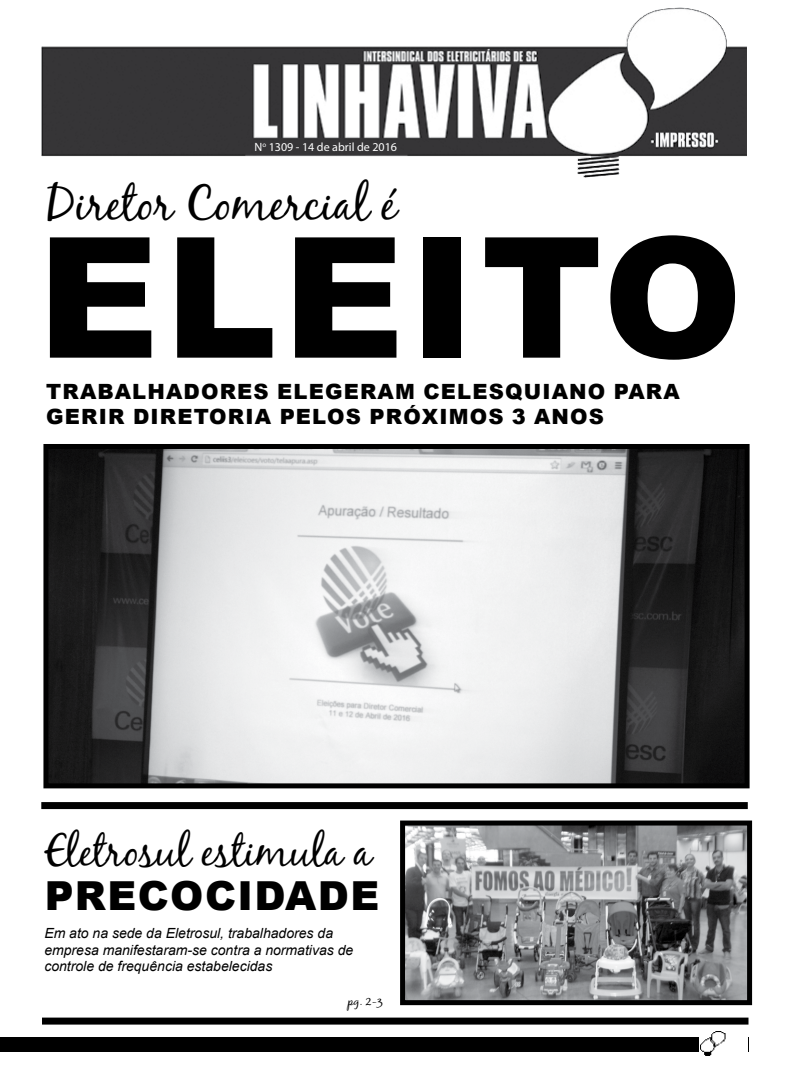
<style>
.page{position:relative;width:791px;height:1080px;background:#fff}
.page>*{position:absolute;margin:0;border:0;box-sizing:border-box;transform-origin:0 0}
.t1{font:900 168px "Arial";letter-spacing:.035em;color:#000}
.t2{font:48px "Black Jack";color:#000}
.t3{font:43px "Black Jack";color:#000}
.t4{font:900 40px "Arial";color:#000}
.t5{font:900 21px/25.2px "Arial";letter-spacing:.055em;color:#000}
.t6{font:italic 14px/16.8px "Arial";color:#000}
.t7{font:12px "Myriad Pro";color:#fff}
.t8{font:12px "Black Jack";color:#000}
</style>
<div class="page">
<img style="left:41px;top:7px;width:706px;height:171px">
<svg style="left:187px;top:177px;width:215px;height:1px"></svg>
<div style="left:41px;top:802px;width:707px;height:7px;background:#000"></div>
<div style="left:42px;top:1018px;width:706px;height:7px;background:#000"></div>
<img style="left:49px;top:450px;width:694px;height:332px">
<div style="left:43px;top:444px;width:706px;height:344px;border:5px solid #000"></div>
<img style="left:406px;top:827px;width:340px;height:172px">
<div style="left:400px;top:821px;width:352px;height:184px;border:5px solid #000"></div>
<div style="left:0;top:1037px;width:748px;height:15px;background:#000"></div>
<img style="left:699px;top:1031px;width:48px;height:24px">
<p class="t7" style="left:254px;top:140px;width:144px">N<sup>o</sup> 1309 - 14 de abril de 2016</p>
<h2 class="t2" style="left:46px;top:174px;width:352px">Diretor Comercial é</h2>
<h1 class="t1" style="left:38px;top:176px;width:706px">ELEITO</h1>
<h3 class="t5" style="left:46px;top:378px;width:635px">TRABALHADORES ELEGERAM CELESQUIANO PARA<br>GERIR DIRETORIA PELOS PRÓXIMOS 3 ANOS</h3>
<h3 class="t3" style="left:45px;top:825px;width:329px">Eletrosul estimula a</h3>
<h3 class="t4" style="left:45px;top:867px;width:31px">PRECOCIDADE</h3>
<p class="t6" style="left:44px;top:925px;width:310px">Em ato na sede da Eletrosul, trabalhadores da empresa manifestaram-se contra a normativas de controle de frequência estabelecidas</p>
<p class="t8" style="left:348px;top:994px;width:36px">pg. 2-3</p>
</div>
